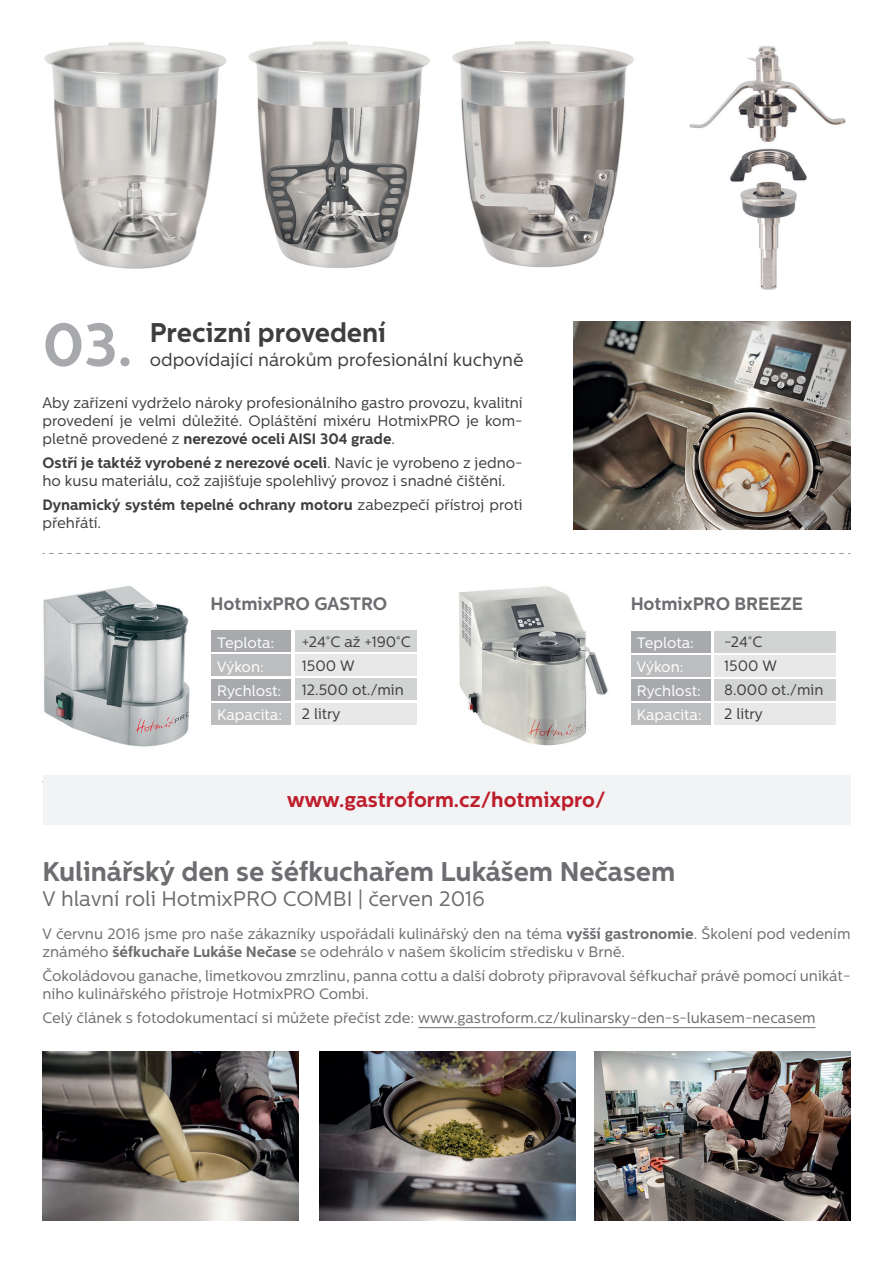
<style>
.page{position:relative;width:893px;height:1263px;background:#fff}
.page>*{position:absolute;margin:0;border:0;box-sizing:border-box;transform-origin:0 0}
.t1{font:700 60px "Centrale Sans";color:#a8a9ad}
.t2{font:700 27px "Centrale Sans";color:#6c6d70}
.t3{font:700 27px "Centrale Sans";color:#3e3e3f}
.t4{font:21px "Centrale Sans";color:#6c6d70}
.t5{font:700 21px "Centrale Sans";color:#be1d2c}
.t6{font:18px "Centrale Sans";color:#3e3e3f}
.t7{font:700 18px "Centrale Sans";color:#6c6d70}
.t8{font:15px/18px "Centrale Sans";color:#6c6d70}
.t9{font:15px/24px "Centrale Sans";color:#3e3e3f}
.t10{font:700 15px/18px "Centrale Sans";color:#3e3e3f}
.t11{font:15px/24px "Centrale Sans";color:#fff}
.s1{font-weight:700}
.s2{font-weight:400}
</style>
<div class="page">
<div style="left:211px;top:631px;width:80px;height:21px;background:#a7a9ac"></div>
<div style="left:211px;top:679px;width:80px;height:21px;background:#a7a9ac"></div>
<div style="left:211px;top:655px;width:80px;height:21px;background:#bcbdbf"></div>
<div style="left:211px;top:703px;width:80px;height:21px;background:#bcbdbf"></div>
<div style="left:295px;top:630px;width:122px;height:22px;background:#d2d3d3"></div>
<div style="left:295px;top:679px;width:122px;height:21px;background:#d2d3d3"></div>
<div style="left:295px;top:655px;width:122px;height:21px;background:#e8e8e9"></div>
<div style="left:295px;top:703px;width:122px;height:21px;background:#e8e8e9"></div>
<div style="left:631px;top:631px;width:79px;height:21px;background:#a7a9ac"></div>
<div style="left:631px;top:680px;width:79px;height:21px;background:#a7a9ac"></div>
<div style="left:631px;top:655px;width:79px;height:22px;background:#bcbdbf"></div>
<div style="left:631px;top:704px;width:79px;height:21px;background:#bcbdbf"></div>
<div style="left:714px;top:631px;width:122px;height:21px;background:#d2d3d3"></div>
<div style="left:714px;top:679px;width:122px;height:22px;background:#d2d3d3"></div>
<div style="left:714px;top:655px;width:122px;height:21px;background:#e8e8e9"></div>
<div style="left:714px;top:704px;width:122px;height:21px;background:#e8e8e9"></div>
<hr style="left:418px;top:1027px;width:398px;height:1px;background:#6c6d70">
<hr style="left:42px;top:781px;width:808px;height:1px;background:#bcbdc0">
<img style="left:574px;top:322px;width:276px;height:207px">
<img style="left:43px;top:1051px;width:256px;height:169px">
<img style="left:319px;top:1051px;width:256px;height:169px">
<img style="left:594px;top:1051px;width:256px;height:169px">
<img style="left:44px;top:42px;width:183px;height:227px">
<img style="left:248px;top:41px;width:182px;height:227px">
<img style="left:452px;top:41px;width:182px;height:227px">
<img style="left:689px;top:46px;width:157px;height:244px">
<img style="left:459px;top:586px;width:149px;height:160px">
<img style="left:43px;top:586px;width:147px;height:161px">
<div style="left:43px;top:775px;width:807px;height:50px;background:#f2f3f4"></div>
<svg style="left:43px;top:553px;width:807px;height:1px"></svg>
<h1 class="t1" style="left:43px;top:309px;width:91px">03.</h1>
<h2 class="t3" style="left:150px;top:316px;width:238px">Precizní provedení</h2>
<p class="t6" style="left:150px;top:350px;width:375px">odpovídající nárokům profesionální kuchyně</p>
<p class="t9" style="left:43px;top:394px;width:482px;line-height:18px;text-align:justify">Aby zařízení vydrželo nároky profesionálního gastro provozu, kvalitní provedení je velmi důležité. Opláštění mixéru HotmixPRO je kom&shy;pletně provedené z <span class="s1">nerezové oceli AISI 304 grade</span>.</p>
<p class="t9" style="left:43px;top:454px;width:482px;line-height:18px"><span class="s1">Ostří je taktéž vyrobené z nerezové oceli</span>. Navíc je vyrobeno z jedno&shy;ho kusu materiálu, což zajišťuje spolehlivý provoz i snadné čištění.</p>
<p class="t10" style="left:43px;top:496px;width:482px">Dynamický systém tepelné ochrany motoru <span class="s2">zabezpečí přístroj proti přehřátí.</span></p>
<p class="t7" style="left:211px;top:593px;width:178px">HotmixPRO GASTRO</p>
<p class="t7" style="left:631px;top:593px;width:174px">HotmixPRO BREEZE</p>
<p class="t9" style="left:302px;top:630px;width:111px">+24°C až +190°C<br>1500 W<br>12.500 ot./min<br>2 litry</p>
<p class="t11" style="left:217px;top:630px;width:67px">Teplota:<br>Výkon:<br>Rychlost:<br>Kapacita:</p>
<p class="t11" style="left:637px;top:630px;width:67px">Teplota:<br>Výkon:<br>Rychlost:<br>Kapacita:</p>
<p class="t9" style="left:724px;top:630px;width:101px">-24°C<br>1500 W<br>8.000 ot./min<br>2 litry</p>
<h3 class="t5" style="left:287px;top:787px;width:320px">www.gastroform.cz/hotmixpro/</h3>
<h2 class="t2" style="left:42px;top:855px;width:634px">Kulinářský den se šéfkuchařem Lukášem Nečasem</h2>
<h3 class="t4" style="left:42px;top:887px;width:444px">V hlavní roli HotmixPRO COMBI | červen 2016</h3>
<p class="t8" style="left:42px;top:925px;width:809px">V červnu 2016 jsme pro naše zákazníky uspořádali kulinářský den na téma <span class="s1">vyšší gastronomie</span>. Školení pod vedením známého <span class="s1">šéfkuchaře Lukáše Nečase</span> se odehrálo v našem školicím středisku v Brně.</p>
<p class="t8" style="left:42px;top:967px;width:809px">Čokoládovou ganache, limetkovou zmrzlinu, panna cottu a další dobroty připravoval šéfkuchař právě pomocí unikát&shy;ního kulinářského přístroje HotmixPRO Combi.</p>
<p class="t8" style="left:42px;top:1009px;width:775px">Celý článek s fotodokumentací si můžete přečíst zde: www.gastroform.cz/kulinarsky-den-s-lukasem-necasem</p>
</div>
